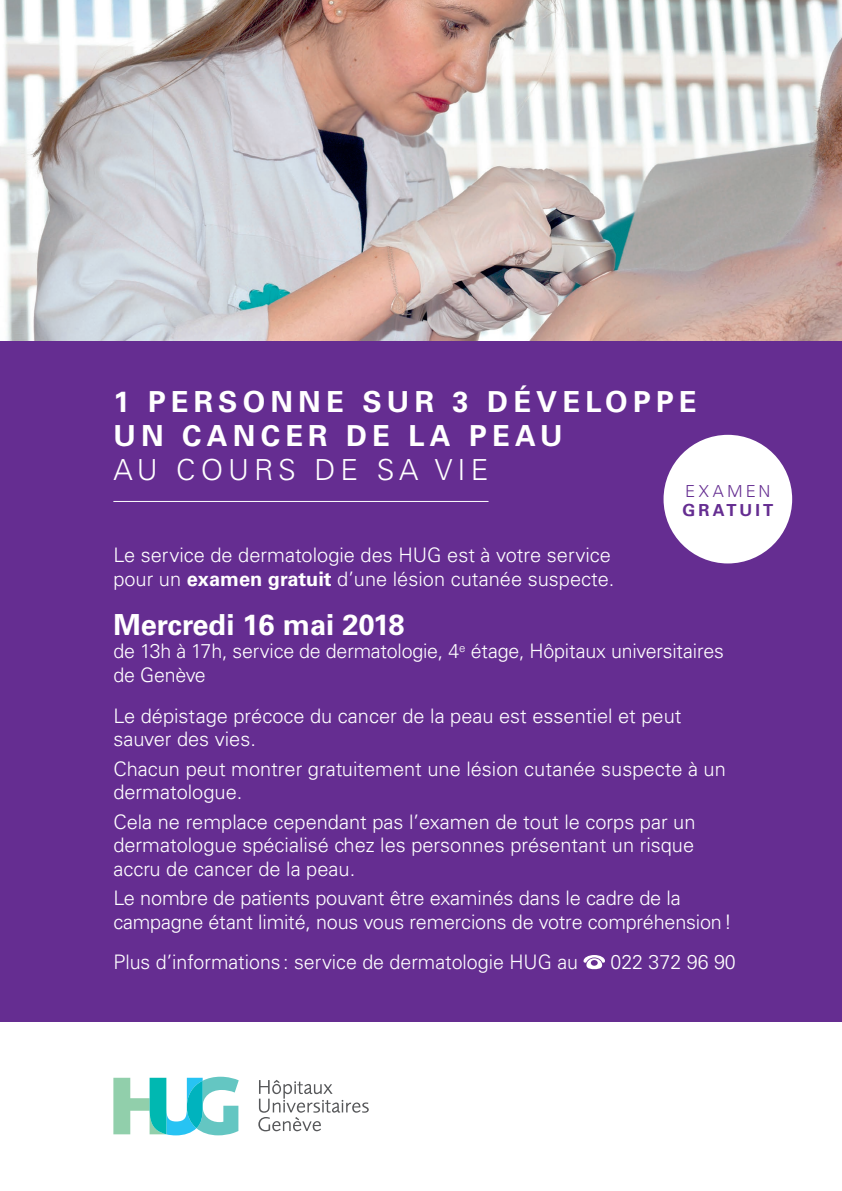
<style>
.page{position:relative;width:842px;height:1191px;background:#fff}
.page>*{position:absolute;margin:0;border:0;box-sizing:border-box;transform-origin:0 0}
.t1{font:700 29px/34.4px "Univers LT Std";letter-spacing:.18em;color:#fff}
.t2{font:700 29px "Univers LT Std";color:#fff}
.t3{font:300 29px "Univers LT Std";letter-spacing:.18em;color:#fff}
.t4{font:300 20px/23.5px "Univers LT Std";color:#fff}
.t5{font:700 16.6px "Univers LT Std";letter-spacing:.18em;color:#652d91}
.t6{font:300 16.6px "Univers LT Std";letter-spacing:.19em;color:#652d91}
.s1{font-weight:700}
</style>
<div class="page">
<div style="left:0;top:0;width:842px;height:1021px;background:#652d91"></div>
<img style="left:0;top:0;width:842px;height:340px">
<svg style="left:113px;top:1076px;width:126px;height:59px"></svg>
<svg style="left:258px;top:1080px;width:111px;height:51px"></svg>
<svg style="left:583px;top:955px;width:22px;height:14px"></svg>
<hr style="left:113px;top:501px;width:375px;height:1px;background:#fff">
<div style="left:663px;top:435px;width:129px;height:128px;background:#fff;border-radius:50%"></div>
<h1 class="t1" style="left:113px;top:384px;width:585px">1 PERSONNE SUR 3 DÉVELOPPE<br>UN CANCER DE LA PEAU</h1>
<h1 class="t3" style="left:113px;top:453px;width:377px">AU COURS DE SA VIE</h1>
<p class="t6" style="left:685px;top:481px;width:87px">EXAMEN</p>
<p class="t5" style="left:682px;top:501px;width:92px">GRATUIT</p>
<p class="t4" style="left:113px;top:543px;width:503px">Le service de dermatologie des HUG est à votre service pour un <span class="s1">examen gratuit</span> d’une lésion cutanée suspecte.</p>
<h1 class="t2" style="left:113px;top:608px;width:293px">Mercredi 16 mai 2018</h1>
<p class="t4" style="left:113px;top:639px;width:612px">de 13h à 17h, service de dermatologie, 4<sup>e</sup> étage, Hôpitaux universitaires de Genève</p>
<p class="t4" style="left:113px;top:703px;width:570px">Le dépistage précoce du cancer de la peau est essentiel et peut sauver des vies.</p>
<p class="t4" style="left:113px;top:756px;width:614px">Chacun peut montrer gratuitement une lésion cutanée suspecte à un dermatologue.</p>
<p class="t4" style="left:113px;top:809px;width:584px;text-align:justify">Cela ne remplace cependant pas l’examen de tout le corps par un dermatologue spécialisé chez les personnes présentant un risque accru de cancer de la peau.</p>
<p class="t4" style="left:113px;top:886px;width:620px">Le nombre de patients pouvant être examinés dans le cadre de la campagne étant limité, nous vous remercions de votre compréhension!</p>
<p class="t4" style="left:113px;top:950px;width:466px">Plus d’informations : service de dermatologie HUG au</p>
<p class="t4" style="left:610px;top:950px;width:127px">022 372 96 90</p>
</div>
